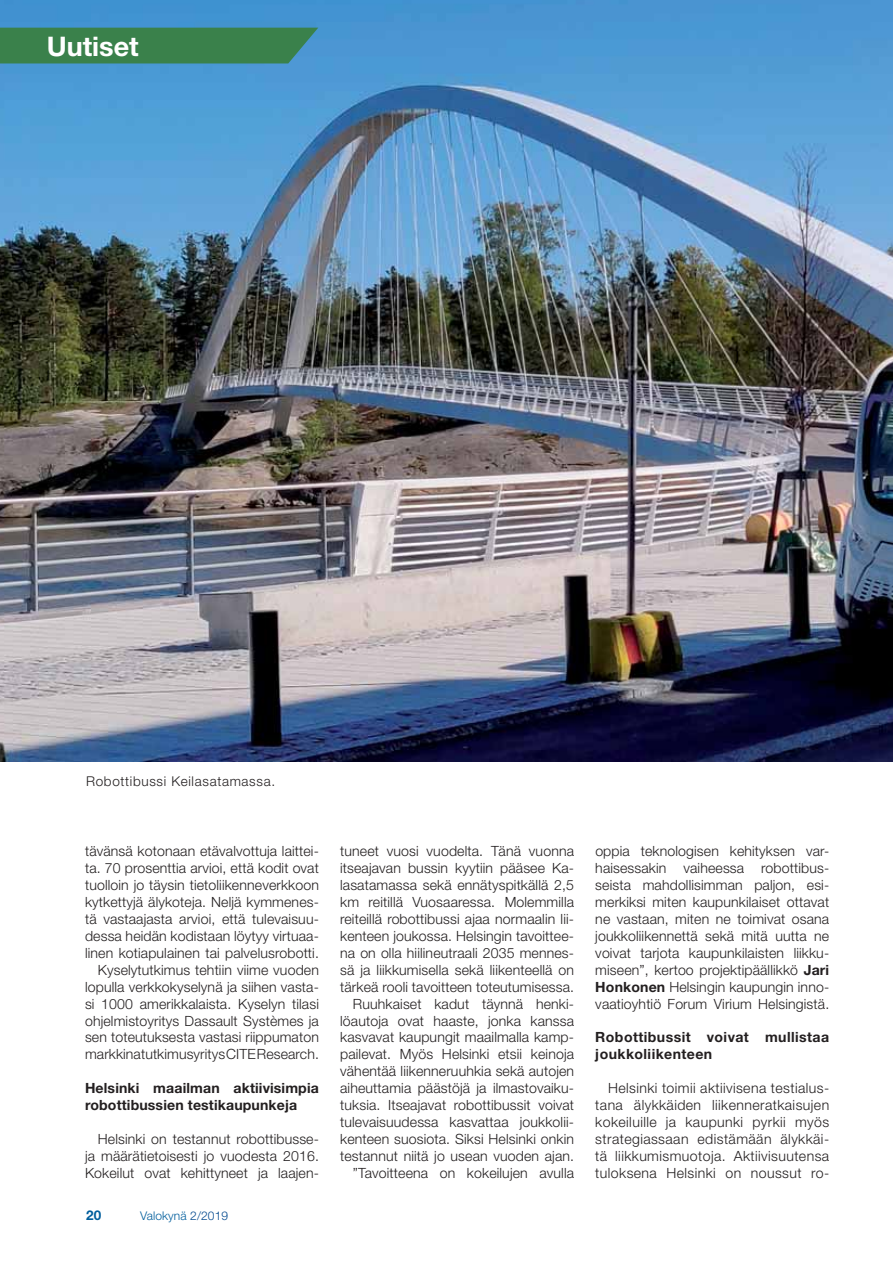
<style>
.page{position:relative;width:893px;height:1263px;background:#fff}
.page>*{position:absolute;margin:0;border:0;box-sizing:border-box;transform-origin:0 0}
.t1{font:700 27px "Helvetica Neue LT Std";letter-spacing:.005em;color:#fff}
.t2{font:300 14.1px/17px "Helvetica Neue LT Std";letter-spacing:.01em;color:#231f20;text-align:justify}
.t3{font:700 14.1px/17px "Helvetica Neue LT Std";letter-spacing:.01em;color:#231f20}
.t4{font:700 14.1px/17px "Helvetica Neue LT Std";letter-spacing:.03em;color:#231f20}
.t5{font:300 13.5px "Helvetica Neue LT Std";letter-spacing:.05em;color:#231f20}
.t6{font:700 13.5px "Helvetica Neue LT Std";color:#005e9d}
.t7{font:300 12px "Helvetica Neue LT Std";letter-spacing:.01em;color:#005e9d}
.s1{color:#00478d}
.s2{font-weight:700}
</style>
<div class="page">
<img style="left:0;top:0;width:893px;height:762px">
<svg style="left:0;top:24px;width:318px;height:39px;background:#3b835c"></svg>
<h1 class="t1" style="left:37px;top:32px;width:95px">Uutiset</h1>
<h1 class="t1" style="left:47px;top:36px;width:93px">Uutiset</h1>
<p class="t5" style="left:86px;top:776px;width:190px">Robottibussi Keilasatamassa.</p>
<p class="t2" style="left:85px;top:844px;width:235px;text-align:right">tävänsä kotonaan etävalvottuja laittei&shy;ta. 70 prosenttia arvioi, että kodit ovat tuolloin jo täysin tietoliikenneverkkoon kytkettyjä älykoteja. Neljä kymmenes&shy;tä vastaajasta arvioi, että tulevaisuu&shy;dessa heidän kodistaan löytyy virtuaa&shy;linen kotiapulainen tai palvelusrobotti.<br>Kyselytutkimus tehtiin viime vuoden lopulla verkkokyselynä ja siihen vasta&shy;si 1000 amerikkalaista. Kyselyn tilasi ohjelmistoyritys Dassault Systèmes ja sen toteutuksesta vastasi riippumaton markkinatutkimusyritys CITE Research.</p>
<p class="t3" style="left:85px;top:1081px;width:235px">Helsinki maailman aktiivisimpia robottibussien testikaupunkeja</p>
<p class="t2" style="left:85px;top:1132px;width:235px;text-indent:13px">Helsinki on testannut robottibusse&shy;ja määrätietoisesti jo vuodesta 2016.<br>Kokeilut ovat kehittyneet ja laajen-</p>
<p class="t6" style="left:86px;top:1210px;width:17px">20</p>
<p class="t7" style="left:140px;top:1211px;width:90px">Valokynä <span class="s1">2/2019</span></p>
<p class="t2" style="left:340px;top:844px;width:235px;text-align:right">tuneet vuosi vuodelta. Tänä vuonna itseajavan bussin kyytiin pääsee Ka&shy;lasatamassa sekä ennätyspitkällä 2,5 km reitillä Vuosaaressa. Molemmilla reiteillä robottibussi ajaa normaalin lii&shy;kenteen joukossa. Helsingin tavoittee&shy;na on olla hiilineutraali 2035 mennes&shy;sä ja liikkumisella sekä liikenteellä on tärkeä rooli tavoitteen toteutumisessa.<br>Ruuhkaiset kadut täynnä henki&shy;löautoja ovat haaste, jonka kanssa kasvavat kaupungit maailmalla kamp&shy;pailevat. Myös Helsinki etsii keinoja vähentää liikenneruuhkia sekä autojen aiheuttamia päästöjä ja ilmastovaiku&shy;tuksia. Itseajavat robottibussit voivat tulevaisuudessa kasvattaa joukkolii&shy;kenteen suosiota. Siksi Helsinki onkin testannut niitä jo usean vuoden ajan. ”Tavoitteena on kokeilujen avulla</p>
<p class="t2" style="left:595px;top:844px;width:235px">oppia teknologisen kehityksen var&shy;haisessakin vaiheessa robottibus&shy;seista mahdollisimman paljon, esi&shy;merkiksi miten kaupunkilaiset ottavat ne vastaan, miten ne toimivat osana joukkoliikennettä sekä mitä uutta ne voivat tarjota kaupunkilaisten liikku&shy;miseen”, kertoo projektipäällikkö <span class="s2">Jari Honkonen</span> Helsingin kaupungin inno&shy;vaatioyhtiö Forum Virium Helsingistä.</p>
<p class="t4" style="left:595px;top:1031px;width:235px">Robottibussit voivat mullistaa joukkoliikenteen</p>
<p class="t2" style="left:595px;top:1081px;width:235px;text-indent:13px">Helsinki toimii aktiivisena testialus&shy;tana älykkäiden liikenneratkaisujen kokeiluille ja kaupunki pyrkii myös strategiassaan edistämään älykkäi&shy;tä liikkumismuotoja. Aktiivisuutensa tuloksena Helsinki on noussut ro-</p>
</div>
